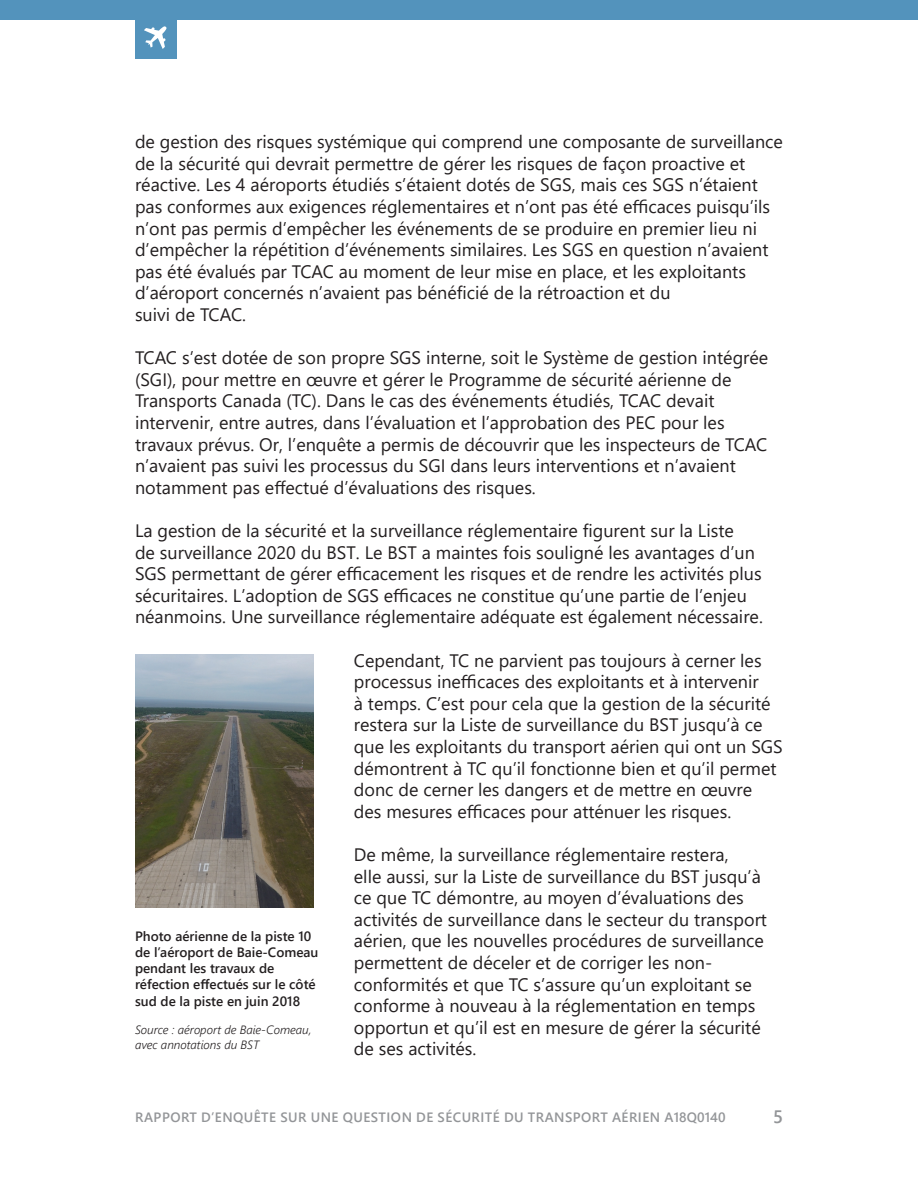
<style>
.page{position:relative;width:918px;height:1188px;background:#fff}
.page>*{position:absolute;margin:0;border:0;box-sizing:border-box;transform-origin:0 0}
.t1{font:18px/21.6px "Segoe UI";color:#231f20}
.t2{font:600 18px "Segoe UI";color:#939598}
.t3{font:600 13.5px/16.2px "Segoe UI";color:#231f20}
.t4{font:600 13.5px "Segoe UI";letter-spacing:.035em;color:#939598}
.t5{font:italic 300 12px/14.4px "Segoe UI";color:#231f20}
</style>
<div class="page">
<img style="left:135px;top:654px;width:178px;height:253px">
<div style="left:0;top:0;width:918px;height:20px;background:#5393bc"></div>
<div style="left:135px;top:0;width:42px;height:59px;background:#5393bc"></div>
<svg style="left:144px;top:26px;width:23px;height:23px"></svg>
<div style="left:138px;top:20px;width:36px;height:36px;border:3px solid #5393bc;border-radius:50%"></div>
<p class="t1" style="left:135px;top:129px;width:650px">de gestion des risques systémique qui comprend une composante de surveillance de la sécurité qui devrait permettre de gérer les risques de façon proactive et réactive. Les 4 aéroports étudiés s’étaient dotés de SGS, mais ces SGS n’étaient pas conformes aux exigences réglementaires et n’ont pas été efficaces puisqu’ils n’ont pas permis d’empêcher les événements de se produire en premier lieu ni d’empêcher la répétition d’événements similaires. Les SGS en question n’avaient pas été évalués par TCAC au moment de leur mise en place, et les exploitants d’aéroport concernés n’avaient pas bénéficié de la rétroaction et du<br>suivi de TCAC.</p>
<p class="t1" style="left:135px;top:345px;width:635px">TCAC s’est dotée de son propre SGS interne, soit le Système de gestion intégrée (SGI), pour mettre en œuvre et gérer le Programme de sécurité aérienne de Transports Canada (TC). Dans le cas des événements étudiés, TCAC devait intervenir, entre autres, dans l’évaluation et l’approbation des PEC pour les travaux prévus. Or, l’enquête a permis de découvrir que les inspecteurs de TCAC n’avaient pas suivi les processus du SGI dans leurs interventions et n’avaient notamment pas effectué d’évaluations des risques.</p>
<p class="t1" style="left:135px;top:518px;width:629px">La gestion de la sécurité et la surveillance réglementaire figurent sur la Liste<br>de surveillance 2020 du BST. Le BST a maintes fois souligné les avantages d’un SGS permettant de gérer efficacement les risques et de rendre les activités plus sécuritaires. L’adoption de SGS efficaces ne constitue qu’une partie de l’enjeu néanmoins. Une surveillance réglementaire adéquate est également nécessaire.</p>
<p class="t1" style="left:354px;top:648px;width:430px">Cependant, TC ne parvient pas toujours à cerner les processus inefficaces des exploitants et à intervenir<br>à temps. C’est pour cela que la gestion de la sécurité restera sur la Liste de surveillance du BST jusqu’à ce que les exploitants du transport aérien qui ont un SGS démontrent à TC qu’il fonctionne bien et qu’il permet donc de cerner les dangers et de mettre en œuvre des mesures efficaces pour atténuer les risques.</p>
<p class="t1" style="left:354px;top:842px;width:415px">De même, la surveillance réglementaire restera,<br>elle aussi, sur la Liste de surveillance du BST jusqu’à ce que TC démontre, au moyen d’évaluations des activités de surveillance dans le secteur du transport aérien, que les nouvelles procédures de surveillance permettent de déceler et de corriger les non&shy;conformités et que TC s’assure qu’un exploitant se conforme à nouveau à la réglementation en temps opportun et qu’il est en mesure de gérer la sécurité de ses activités.</p>
<p class="t3" style="left:135px;top:927px;width:185px">Photo aérienne de la piste 10 de l’aéroport de Baie-Comeau pendant les travaux de réfection effectués sur le côté sud de la piste en juin 2018</p>
<p class="t5" style="left:135px;top:1021px;width:178px">Source : aéroport de Baie-Comeau, avec annotations du BST</p>
<p class="t4" style="left:135px;top:1104px;width:592px">RAPPORT D’ENQUÊTE SUR UNE QUESTION DE SÉCURITÉ DU TRANSPORT AÉRIEN A18Q0140</p>
<p class="t2" style="left:773px;top:1100px;width:11px">5</p>
</div>
